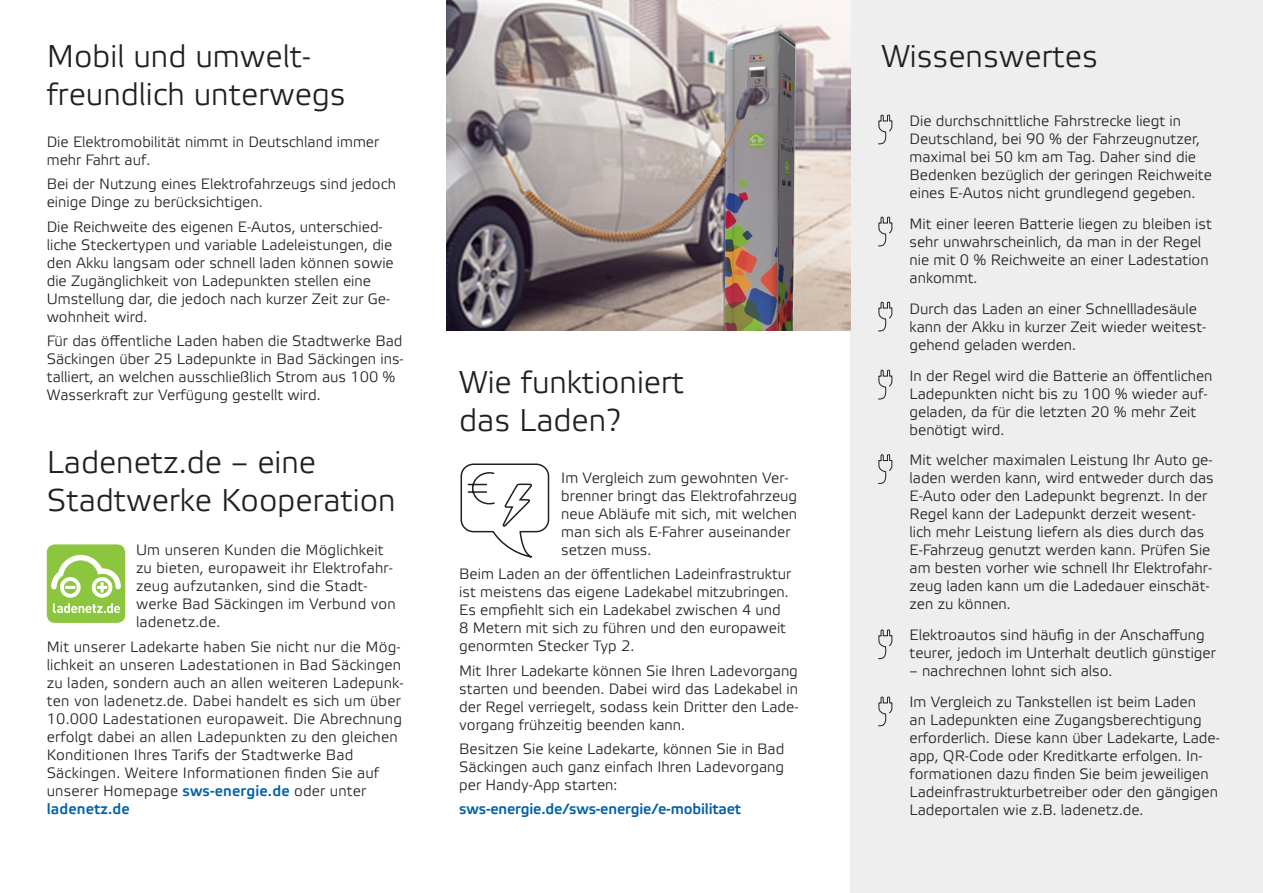
<style>
.page{position:relative;width:1263px;height:893px;background:#fff}
.page>*{position:absolute;margin:0;border:0;box-sizing:border-box;transform-origin:0 0}
.t1{font:31.5px/37.8px "Elektra Light Pro";color:#231f20}
.t2{font:15px/18px "Elektra Light Pro";color:#231f20}
.t3{font:700 15px "Elektra Light Pro";letter-spacing:-.01em;color:#0061a8}
.s1{font-weight:700;color:#0061a8}
</style>
<div class="page">
<div style="left:850px;top:0;width:413px;height:893px;background:#eeeeef"></div>
<svg style="left:47px;top:544px;width:78px;height:79px"></svg>
<svg style="left:460px;top:463px;width:90px;height:95px"></svg>
<img style="left:446px;top:0;width:404px;height:331px">
<svg style="left:878px;top:696px;width:14px;height:30px"></svg>
<svg style="left:878px;top:629px;width:14px;height:30px"></svg>
<svg style="left:878px;top:454px;width:14px;height:30px"></svg>
<svg style="left:878px;top:370px;width:14px;height:29px"></svg>
<svg style="left:878px;top:302px;width:14px;height:29px"></svg>
<svg style="left:878px;top:217px;width:14px;height:29px"></svg>
<svg style="left:878px;top:115px;width:14px;height:29px"></svg>
<h1 class="t1" style="left:47px;top:39px;width:301px">Mobil und umwelt&shy;freundlich unterwegs</h1>
<p class="t2" style="left:47px;top:133px;width:334px">Die Elektromobilität nimmt in Deutschland immer mehr Fahrt auf.</p>
<p class="t2" style="left:47px;top:176px;width:351px">Bei der Nutzung eines Elektrofahrzeugs sind jedoch einige Dinge zu berücksichtigen.</p>
<p class="t2" style="left:47px;top:218px;width:349px">Die Reichweite des eigenen E-Autos, unterschied&shy;liche Steckertypen und variable Ladeleistungen, die den Akku langsam oder schnell laden können sowie die Zugänglichkeit von Ladepunkten stellen eine Umstellung dar, die jedoch nach kurzer Zeit zur Ge&shy;wohnheit wird.</p>
<p class="t2" style="left:47px;top:332px;width:358px">Für das öffentliche Laden haben die Stadtwerke Bad Säckingen über 25 Ladepunkte in Bad Säckingen ins&shy;talliert, an welchen ausschließlich Strom aus 100 % Wasserkraft zur Verfügung gestellt wird.</p>
<h1 class="t1" style="left:47px;top:445px;width:350px">Ladenetz.de – eine<br>Stadtwerke Kooperation</h1>
<p class="t2" style="left:136px;top:541px;width:261px">Um unseren Kunden die Möglichkeit zu bieten, europaweit ihr Elektrofahr&shy;zeug aufzutanken, sind die Stadt&shy;werke Bad Säckingen im Verbund von ladenetz.de.</p>
<p class="t2" style="left:47px;top:638px;width:358px">Mit unserer Ladekarte haben Sie nicht nur die Mög&shy;lichkeit an unseren Ladestationen in Bad Säckingen zu laden, sondern auch an allen weiteren Ladepunk&shy;ten von ladenetz.de. Dabei handelt es sich um über 10.000 Ladestationen europaweit. Die Abrechnung erfolgt dabei an allen Ladepunkten zu den gleichen Konditionen Ihres Tarifs der Stadtwerke Bad Säckingen. Weitere Informationen finden Sie auf unserer Homepage <span class="s1">sws-energie.de</span> oder unter <span class="s1">ladenetz.de</span></p>
<h1 class="t1" style="left:459px;top:364px;width:227px">Wie funktioniert das Laden?</h1>
<p class="t2" style="left:561px;top:469px;width:237px">Im Vergleich zum gewohnten Ver&shy;brenner bringt das Elektrofahrzeug neue Abläufe mit sich, mit welchen man sich als E-Fahrer auseinander setzen muss.</p>
<p class="t2" style="left:459px;top:566px;width:334px">Beim Laden an der öffentlichen Ladeinfrastruktur ist meistens das eigene Ladekabel mitzubringen.<br>Es empfiehlt sich ein Ladekabel zwischen 4 und 8 Metern mit sich zu führen und den europaweit genormten Stecker Typ 2.</p>
<p class="t2" style="left:459px;top:662px;width:341px;text-align:justify">Mit Ihrer Ladekarte können Sie Ihren Ladevorgang starten und beenden. Dabei wird das Ladekabel in der Regel verriegelt, sodass kein Dritter den Lade&shy;vorgang frühzeitig beenden kann.</p>
<p class="t2" style="left:459px;top:740px;width:327px;text-align:justify">Besitzen Sie keine Ladekarte, können Sie in Bad Säckingen auch ganz einfach Ihren Ladevorgang per Handy-App starten:</p>
<p class="t3" style="left:459px;top:801px;width:283px">sws-energie.de/sws-energie/e-mobilitaet</p>
<h1 class="t1" style="left:881px;top:39px;width:218px">Wissenswertes</h1>
<p class="t2" style="left:909px;top:113px;width:304px">Die durchschnittliche Fahrstrecke liegt in Deutschland, bei 90 % der Fahrzeugnutzer, maximal bei 50 km am Tag. Daher sind die Bedenken bezüglich der geringen Reichweite eines E-Autos nicht grundlegend gegeben.</p>
<p class="t2" style="left:909px;top:215px;width:304px">Mit einer leeren Batterie liegen zu bleiben ist sehr unwahrscheinlich, da man in der Regel nie mit 0 % Reichweite an einer Ladestation ankommt.</p>
<p class="t2" style="left:909px;top:300px;width:298px">Durch das Laden an einer Schnellladesäule kann der Akku in kurzer Zeit wieder weitest&shy;gehend geladen werden.</p>
<p class="t2" style="left:909px;top:367px;width:304px">In der Regel wird die Batterie an öffentlichen Ladepunkten nicht bis zu 100 % wieder auf&shy;geladen, da für die letzten 20 % mehr Zeit benötigt wird.</p>
<p class="t2" style="left:909px;top:452px;width:306px">Mit welcher maximalen Leistung Ihr Auto ge&shy;laden werden kann, wird entweder durch das E-Auto oder den Ladepunkt begrenzt. In der Regel kann der Ladepunkt derzeit wesent&shy;lich mehr Leistung liefern als dies durch das E-Fahrzeug genutzt werden kann. Prüfen Sie am besten vorher wie schnell Ihr Elektrofahr&shy;zeug laden kann um die Ladedauer einschät&shy;zen zu können.</p>
<p class="t2" style="left:909px;top:626px;width:308px">Elektroautos sind häufig in der Anschaffung teurer, jedoch im Unterhalt deutlich günstiger</p>
<p class="t2" style="left:909px;top:656px;width:288px;line-height:30.8px">– nachrechnen lohnt sich also.<br>Im Vergleich zu Tankstellen ist beim Laden</p>
<p class="t2" style="left:909px;top:711px;width:312px">an Ladepunkten eine Zugangsberechtigung erforderlich. Diese kann über Ladekarte, Lade&shy;app, QR-Code oder Kreditkarte erfolgen. In&shy;formationen dazu finden Sie beim jeweiligen Ladeinfrastrukturbetreiber oder den gängigen Ladeportalen wie z.B. ladenetz.de.</p>
</div>
